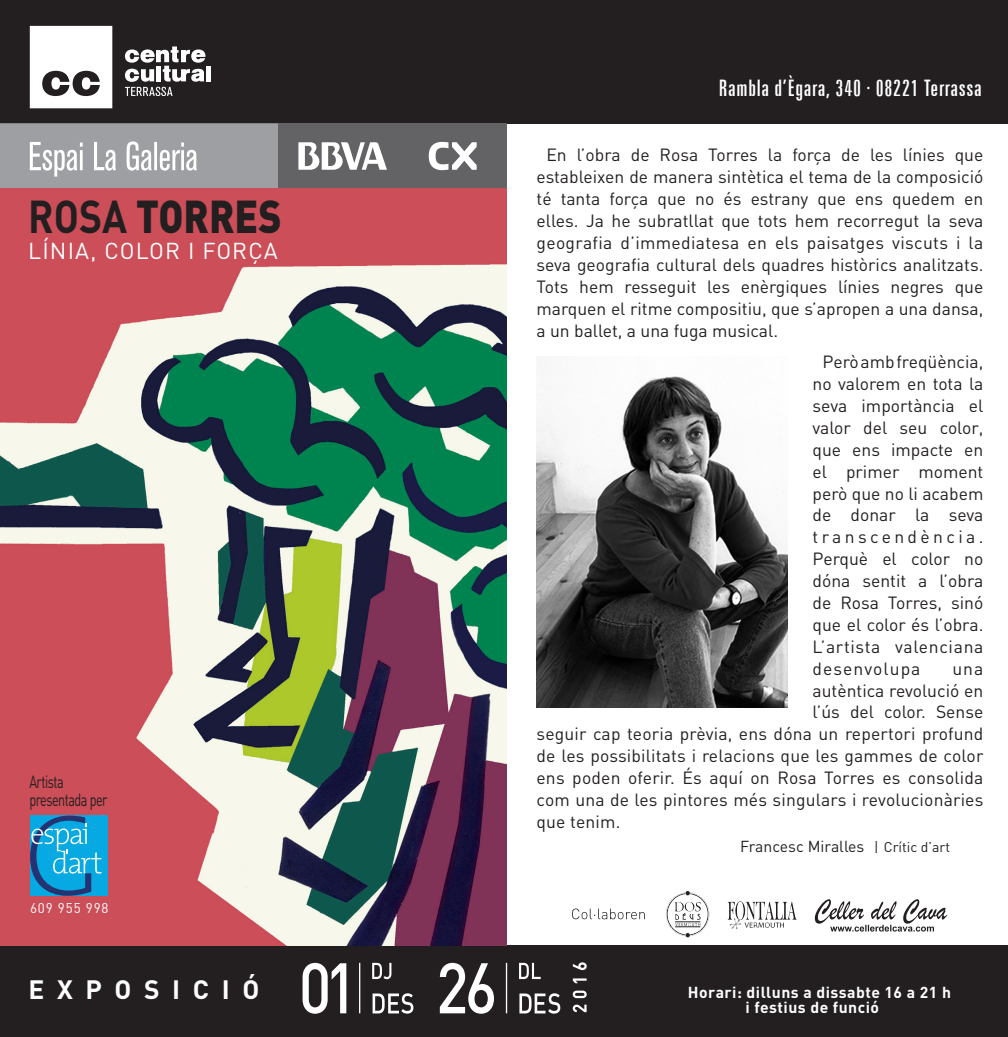
<style>
.page{position:relative;width:1008px;height:1037px;background:#fff}
.page>*{position:absolute;margin:0;border:0;box-sizing:border-box;transform-origin:0 0}
.t1{font:900 45.5px "DIN";color:#231f20;scale:.86 1}
.t2{font:700 26.25px "DIN";letter-spacing:.48em;color:#fff}
.t3{font:extra-condensed 22.75px "Zurich BT";letter-spacing:.03em;color:#fff}
.t4{font:22.75px "DIN";letter-spacing:.05em;color:#fff}
.t5{font:17.5px/21.9px "DIN";letter-spacing:.01em;color:#231f20;text-align:justify}
.t6{font:17.5px/17.5px "DIN";letter-spacing:-.04em;color:#231f20;scale:.72 1}
.t7{font:700 15.75px/15.8px "DIN";letter-spacing:.03em;color:#fff}
.t8{font:15.75px "DIN";color:#231f20}
.t9{font:14px "DIN";letter-spacing:.07em;color:#fff;scale:.95 1}
.s1{font-weight:700}
.s2{font-style:italic;font-size:14px}
.s3{font-size:14px}
</style>
<div class="page">
<div style="left:0;top:945px;width:1007px;height:92px;background:#231f20"></div>
<div style="left:501px;top:0;width:506px;height:123px;background:#231f20"></div>
<div style="left:0;top:0;width:506px;height:189px;background:#231f20"></div>
<svg style="left:30px;top:26px;width:82px;height:82px;background:#e2e1e1"></svg>
<hr style="left:206px;top:66px;width:4px;height:15px;background:#fff">
<svg style="left:125px;top:46px;width:80px;height:50px"></svg>
<div style="left:278px;top:123px;width:228px;height:66px;background:#636366"></div>
<svg style="left:0;top:123px;width:278px;height:66px;background:#a6a6a9"></svg>
<svg style="left:428px;top:142px;width:48px;height:28px"></svg>
<svg style="left:298px;top:142px;width:89px;height:28px"></svg>
<svg style="left:572px;top:908px;width:72px;height:11px"></svg>
<svg style="left:727px;top:901px;width:69px;height:28px"></svg>
<svg style="left:814px;top:899px;width:132px;height:32px"></svg>
<svg style="left:666px;top:890px;width:42px;height:48px"></svg>
<hr style="left:359px;top:963px;width:1px;height:50px;background:#fff">
<hr style="left:505px;top:963px;width:2px;height:50px;background:#fff">
<svg style="left:572px;top:962px;width:14px;height:50px"></svg>
<img style="left:536px;top:359px;width:251px;height:348px">
<img style="left:0;top:189px;width:506px;height:756px">
<div style="left:30px;top:815px;width:78px;height:81px;background:#06a9e2"></div>
<svg style="left:30px;top:815px;width:71px;height:81px"></svg>
<svg style="left:372px;top:993px;width:41px;height:20px"></svg>
<svg style="left:372px;top:963px;width:19px;height:16px"></svg>
<svg style="left:519px;top:993px;width:41px;height:20px"></svg>
<svg style="left:519px;top:963px;width:21px;height:16px"></svg>
<svg style="left:302px;top:963px;width:44px;height:51px"></svg>
<svg style="left:439px;top:963px;width:55px;height:51px"></svg>
<p class="t1" style="left:28px;top:186px;width:296px"><span class="s1">ROSA</span> TORRES</p>
<p class="t4" style="left:28px;top:237px;width:251px">LÍNIA, COLOR I FORÇA</p>
<p class="t6" style="left:29px;top:773px;width:110px">Artista presentada per</p>
<p class="t9" style="left:30px;top:899px;width:84px">609 955 998</p>
<p class="t2" style="left:29px;top:973px;width:232px">EXPOSICIÓ</p>
<p class="t3" style="left:718px;top:75px;width:264px">Rambla d’Ègara, 340 · 08221 Terrassa</p>
<p class="t5" style="left:536px;top:144px;width:448px;text-indent:10px">En l’obra de Rosa Torres la força de les línies que estableixen de manera sintètica el tema de la composició té tanta força que no és estrany que ens quedem en elles. Ja he subratllat que tots hem recorregut la seva geografia d’immediatesa en els paisatges viscuts i la seva geografia cultural dels quadres històrics analitzats.<br>Tots hem resseguit les enèrgiques línies negres que marquen el ritme compositiu, que s’apropen a una dansa, a un ballet, a una fuga musical.</p>
<p class="t5" style="left:812px;top:351px;width:172px;text-indent:10px">Però amb freqüència, no valorem en tota la seva importància el valor del seu color, que ens impacte en el primer moment però que no li acabem de donar la seva transcendència.<br>Perquè el color no dóna sentit a l’obra de Rosa Torres, sinó que el color és l’obra.<br>L’artista valenciana desenvolupa</p>
<p class="t5" style="left:951px;top:657px;width:32px">una</p>
<p class="t5" style="left:812px;top:679px;width:172px">autèntica revolució en</p>
<p class="t5" style="left:812px;top:701px;width:172px">l’ús del color. Sense</p>
<p class="t5" style="left:536px;top:723px;width:448px">seguir cap teoria prèvia, ens dóna un repertori profund</p>
<p class="t5" style="left:536px;top:744px;width:448px">de les possibilitats i relacions que les gammes de color</p>
<p class="t5" style="left:536px;top:766px;width:448px">ens poden oferir. És aquí on Rosa Torres es consolida</p>
<p class="t5" style="left:536px;top:788px;width:448px">com una de les pintores més singulars i revolucionàries</p>
<p class="t5" style="left:536px;top:810px;width:85px">que tenim.</p>
<p class="t8" style="left:739px;top:836px;width:211px">Francesc Miralles <span class="s2">/</span><span class="s3">Crític d’art</span></p>
<p class="t7" style="left:745px;top:983px;width:207px;text-indent:-58px">Horari: dilluns a dissabte 16 a 21 h i festius de funció</p>
</div>
